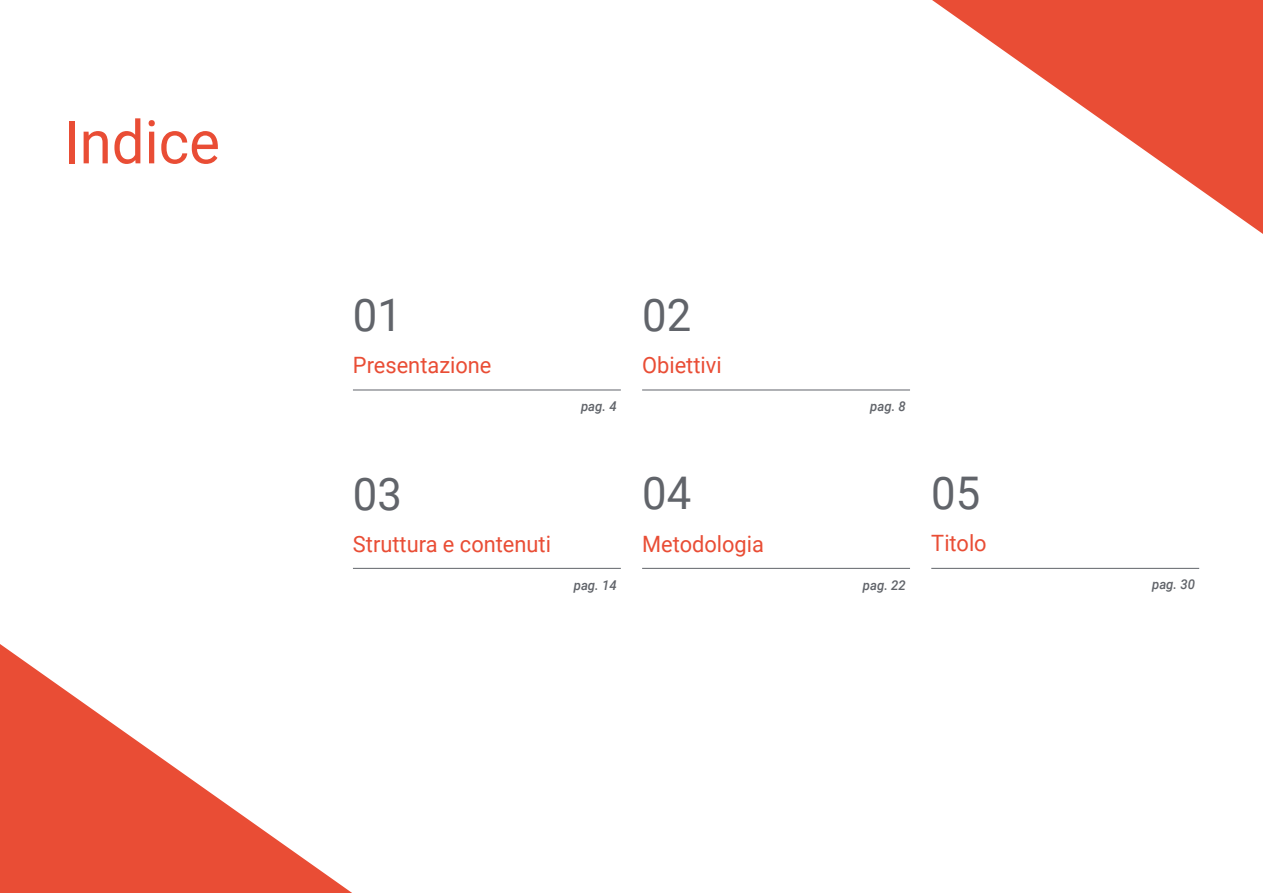
<style>
.page{position:relative;width:1263px;height:893px;background:#fff}
.page>*{position:absolute;margin:0;border:0;box-sizing:border-box;transform-origin:0 0}
.t1{font:60px "Roboto";color:#e94d35}
.t2{font:45px "Roboto";color:#61646a}
.t3{font:22.5px "Roboto";color:#e94d35}
.t4{font:italic 500 13.5px "Roboto";color:#61646a}
</style>
<div class="page">
<hr style="left:353px;top:390px;width:268px;height:1px;background:#61646a">
<hr style="left:353px;top:568px;width:268px;height:1px;background:#61646a">
<hr style="left:642px;top:390px;width:268px;height:1px;background:#61646a">
<hr style="left:642px;top:568px;width:268px;height:1px;background:#61646a">
<hr style="left:931px;top:568px;width:268px;height:1px;background:#61646a">
<svg style="left:0;top:644px;width:352px;height:249px"></svg>
<svg style="left:932px;top:0;width:331px;height:234px"></svg>
<h1 class="t1" style="left:64px;top:100px;width:158px">Indice</h1>
<h2 class="t2" style="left:353px;top:284px;width:51px">01</h2>
<h2 class="t2" style="left:642px;top:284px;width:51px">02</h2>
<p class="t3" style="left:353px;top:349px;width:140px">Presentazione</p>
<p class="t3" style="left:642px;top:349px;width:81px">Obiettivi</p>
<p class="t4" style="left:581px;top:397px;width:37px">pag. 4</p>
<p class="t4" style="left:870px;top:397px;width:37px">pag. 8</p>
<h2 class="t2" style="left:353px;top:462px;width:51px">03</h2>
<h2 class="t2" style="left:642px;top:462px;width:51px">04</h2>
<h2 class="t2" style="left:931px;top:462px;width:51px">05</h2>
<p class="t3" style="left:353px;top:528px;width:200px">Struttura e contenuti</p>
<p class="t3" style="left:642px;top:528px;width:123px">Metodologia</p>
<p class="t3" style="left:931px;top:527px;width:57px">Titolo</p>
<p class="t4" style="left:574px;top:575px;width:44px">pag. 14</p>
<p class="t4" style="left:863px;top:575px;width:44px">pag. 22</p>
<p class="t4" style="left:1152px;top:575px;width:44px">pag. 30</p>
</div>
